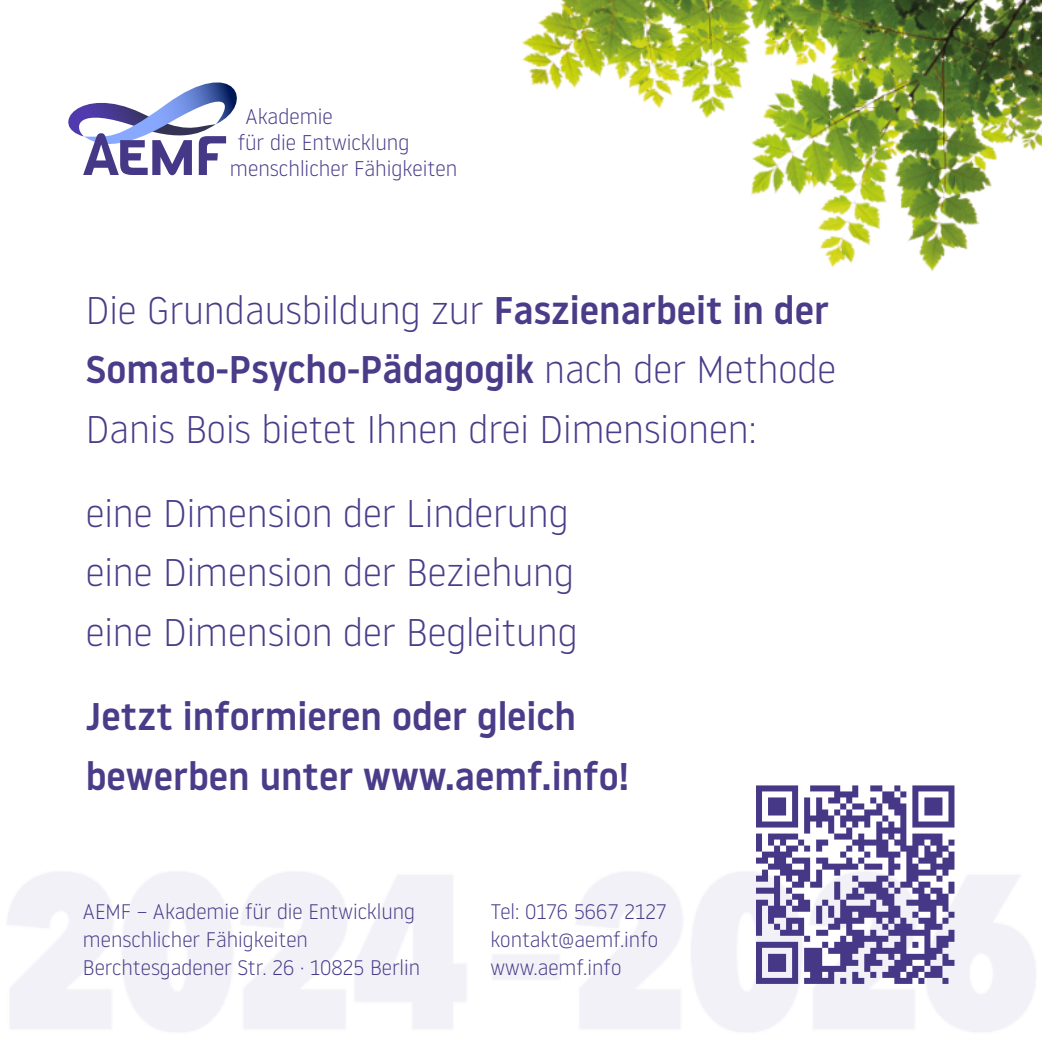
<style>
.page{position:relative;width:1042px;height:1042px;background:#fff}
.page>*{position:absolute;margin:0;border:0;box-sizing:border-box;transform-origin:0 0}
.t1{font:300 38.5px "Noway";color:#4b3c89}
.t2{font:500 38.5px "Noway";color:#4b3c89}
.t3{font:300 21.35px "Noway";color:#443887}
.t4{font:300 21px "Noway";color:#473787}
.s1{font-weight:500}
.s2{font-weight:300}
</style>
<div class="page">
<img style="left:68px;top:105px;width:16px;height:32px">
<img style="left:84px;top:82px;width:153px;height:62px">
<svg style="left:83px;top:133px;width:109px;height:42px"></svg>
<svg style="left:199px;top:136px;width:27px;height:39px"></svg>
<img style="left:521px;top:0;width:521px;height:272px">
<svg style="left:756px;top:785px;width:198px;height:199px"></svg>
<p class="t3" style="left:246px;top:108px;width:89px">Akademie</p>
<p class="t3" style="left:238px;top:134px;width:173px">für die Entwicklung</p>
<p class="t3" style="left:230px;top:160px;width:229px">menschlicher Fähigkeiten</p>
<p class="t1" style="left:86px;top:295px;width:745px">Die Grundausbildung zur <span class="s1">Faszienarbeit in der</span></p>
<p class="t2" style="left:86px;top:354px;width:752px">Somato-Psycho-Pädagogik <span class="s2">nach der Methode</span></p>
<p class="t1" style="left:86px;top:414px;width:672px">Danis Bois bietet Ihnen drei Dimensionen:</p>
<p class="t1" style="left:86px;top:498px;width:484px">eine Dimension der Linderung</p>
<p class="t1" style="left:86px;top:557px;width:490px">eine Dimension der Beziehung</p>
<p class="t1" style="left:86px;top:617px;width:493px">eine Dimension der Begleitung</p>
<p class="t2" style="left:86px;top:701px;width:492px">Jetzt informieren oder gleich</p>
<p class="t2" style="left:86px;top:760px;width:545px">bewerben unter www.aemf.info!</p>
<p class="t4" style="left:83px;top:903px;width:334px">AEMF – Akademie für die Entwicklung</p>
<p class="t4" style="left:83px;top:931px;width:227px">menschlicher Fähigkeiten</p>
<p class="t4" style="left:83px;top:959px;width:339px">Berchtesgadener Str. 26 · 10825 Berlin</p>
<p class="t4" style="left:490px;top:903px;width:178px">Tel: 0176 5667 2127</p>
<p class="t4" style="left:490px;top:931px;width:169px">kontakt@aemf.info</p>
<p class="t4" style="left:490px;top:959px;width:132px">www.aemf.info</p>
</div>
